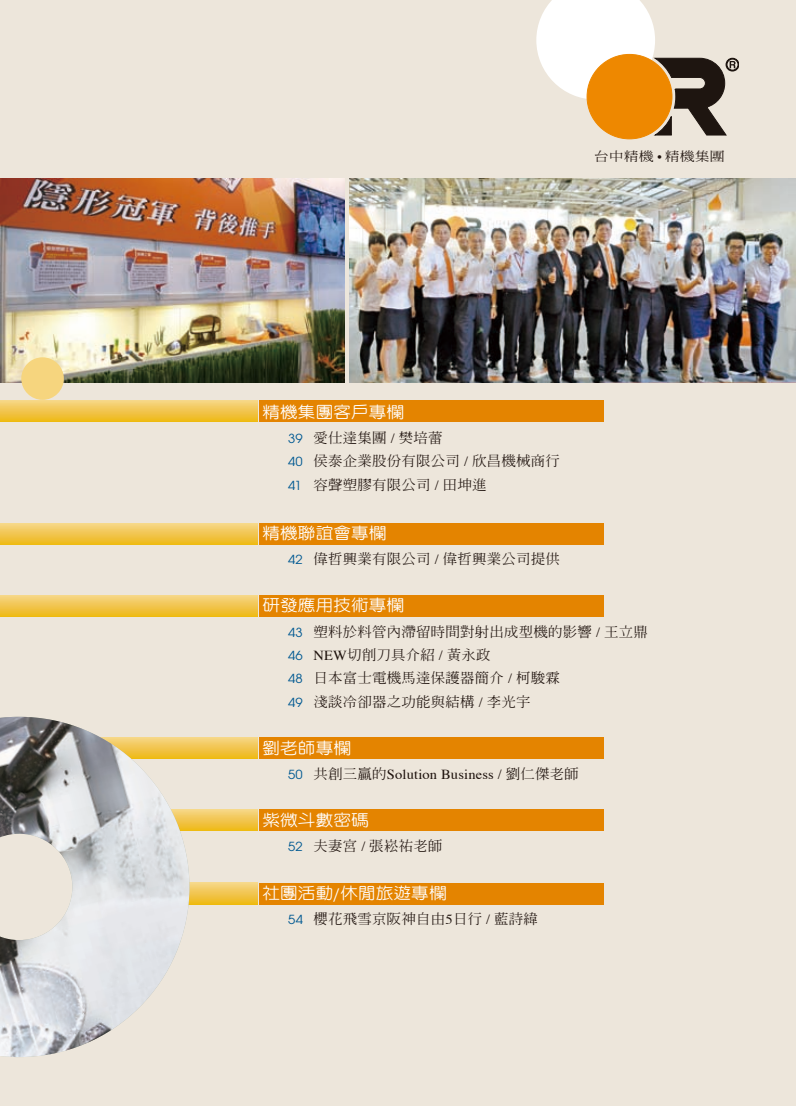
<style>
.page{position:relative;width:796px;height:1106px;background:#fff}
.page>*{position:absolute;margin:0;border:0;box-sizing:border-box;transform-origin:0 0}
.t1{font:500 15.9px "AR Yuan B5";letter-spacing:.01em;color:#fff;scale:1.1 1}
.t2{font:500 13.8px/23.4px "AR Ming B5";letter-spacing:.01em;color:#1e120d;scale:1.05 1}
.t3{font:13.8px "Times";letter-spacing:.01em;color:#1e120d;scale:1.05 1}
.t4{font:500 12.45px "AR Ming B5";color:#1e120d;scale:1.2 1}
.s1{font-family:"Times";font-weight:400}
.s2{font-family:"Avant Garde Gothic Itc T";font-weight:400;color:#005992}
.s3{font-family:"Avant Garde Gothic Itc T";color:#005992}
.s4{font-family:"AR Ming B5";font-weight:500}
.s5{font-family:"Avant Garde Gothic Itc T";font-weight:400}
</style>
<div class="page">
<div style="left:0;top:0;width:795px;height:1106px;background:#ede6db"></div>
<svg style="left:536px;top:0;width:202px;height:135px"></svg>
<img style="left:0;top:179px;width:344px;height:204px">
<img style="left:349px;top:179px;width:446px;height:204px">
<div style="left:21px;top:357px;width:43px;height:43px;background:#f6d57e;border-radius:50%"></div>
<svg style="left:0;top:400px;width:257px;height:21px;background:#f2c751"></svg>
<div style="left:259px;top:400px;width:344px;height:21px;background:#e48400"></div>
<div style="left:0;top:523px;width:257px;height:22px;background:linear-gradient(to bottom,#f6d589,#eeba1b)"></div>
<div style="left:259px;top:523px;width:344px;height:22px;background:#e48400"></div>
<svg style="left:0;top:595px;width:257px;height:21px;background:#f2c750"></svg>
<div style="left:259px;top:595px;width:344px;height:21px;background:#e48400"></div>
<div style="left:85px;top:882px;width:172px;height:22px;background:linear-gradient(to bottom,#f5d68e,#eeba1e)"></div>
<div style="left:259px;top:882px;width:344px;height:22px;background:#e48400"></div>
<svg style="left:189px;top:737px;width:68px;height:21px"></svg>
<div style="left:259px;top:737px;width:344px;height:21px;background:#e48400"></div>
<svg style="left:189px;top:809px;width:68px;height:21px"></svg>
<div style="left:259px;top:809px;width:344px;height:21px;background:#e48400"></div>
<img style="left:0;top:716px;width:189px;height:341px">
<p class="t4" style="left:593px;top:150px;width:110px">台中精機 <span class="s1">•</span> 精機集團</p>
<p class="t1" style="left:262px;top:404px;width:130px">精機集團客戶專欄</p>
<p class="t2" style="left:288px;top:426px;width:260px"><span class="s2">39</span> 愛仕達集團 <span class="s1">/</span> 樊培蕾<br><span class="s2">40</span> 侯泰企業股份有限公司 <span class="s1">/</span> 欣昌機械商行<br><span class="s2">41</span> 容聲塑膠有限公司 <span class="s1">/</span> 田坤進</p>
<p class="t1" style="left:262px;top:525px;width:114px">精機聯誼會專欄</p>
<p class="t2" style="left:288px;top:547px;width:260px"><span class="s2">42</span> 偉哲興業有限公司 <span class="s1">/</span> 偉哲興業公司提供</p>
<p class="t1" style="left:262px;top:597px;width:130px">研發應用技術專欄</p>
<p class="t2" style="left:288px;top:619px;width:344px"><span class="s2">43</span> 塑料於料管內滯留時間對射出成型機的影響 <span class="s1">/</span> 王立鼎<br><span class="s2">46</span> <span class="s1">NEW</span>切削刀具介紹 <span class="s1">/</span> 黃永政<br><span class="s2">48</span> 日本富士電機馬達保護器簡介 <span class="s1">/</span> 柯駿霖<br><span class="s2">49</span> 淺談冷卻器之功能與結構 <span class="s1">/</span> 李光宇</p>
<p class="t1" style="left:262px;top:740px;width:82px">劉老師專欄</p>
<p class="t3" style="left:288px;top:761px;width:278px"><span class="s3">50</span> <span class="s4">共創三贏的</span>Solution Business / <span class="s4">劉仁傑老師</span></p>
<p class="t1" style="left:262px;top:812px;width:98px">紫微斗數密碼</p>
<p class="t2" style="left:288px;top:834px;width:148px"><span class="s2">52</span> 夫妻宮 <span class="s1">/</span> 張崧祐老師</p>
<p class="t1" style="left:262px;top:884px;width:169px">社團活動<span class="s5">/</span>休閒旅遊專欄</p>
<p class="t2" style="left:288px;top:906px;width:239px"><span class="s2">54</span> 櫻花飛雪京阪神自由<span class="s1">5</span>日行 <span class="s1">/</span> 藍詩緯</p>
</div>
